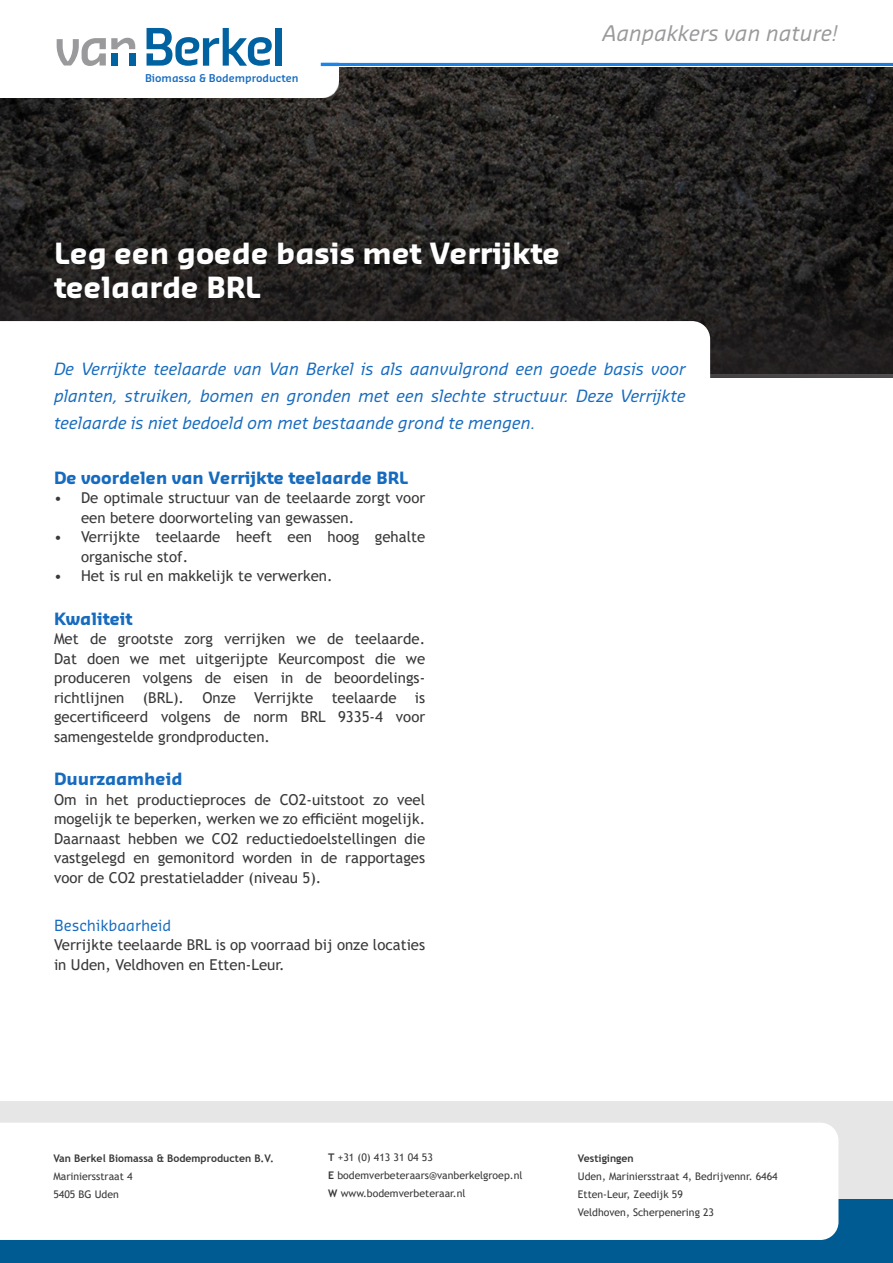
<style>
.page{position:relative;width:893px;height:1263px;background:#fff}
.page>*{position:absolute;margin:0;border:0;box-sizing:border-box;transform-origin:0 0}
.t1{font:700 28.5px/34.2px "Sansa Std";color:#fff}
.t2{font:italic 21px "Sansa Std";color:#9a9a9d}
.t3{font:italic 16.5px/27px "Sansa Std";color:#166bbf;text-align:justify}
.t4{font:700 16.5px "Sansa Std";color:#166bbf}
.t5{font:15px/19.5px "Trebuchet MS";color:#393939}
.t6{font:15px "Sansa Std";color:#166bbf}
.t7{font:10.5px "Trebuchet MS";color:#393939}
.t8{font:700 10.5px "Trebuchet MS";color:#393939}
.t9{font:600 10.5px "Sansa Std";color:#166bbf}
.s1{font-weight:700}
</style>
<div class="page">
<img style="left:0;top:97px;width:893px;height:132px">
<svg style="left:0;top:229px;width:893px;height:148px;background:#22201f"></svg>
<svg style="left:0;top:321px;width:710px;height:56px"></svg>
<img style="left:56px;top:28px;width:837px;height:69px">
<svg style="left:57px;top:38px;width:78px;height:28px"></svg>
<div style="left:276px;top:28px;width:6px;height:38px;background:#0062a1"></div>
<div style="left:129px;top:53px;width:6px;height:13px;background:#0062a1"></div>
<div style="left:111px;top:53px;width:7px;height:13px;background:#0062a1"></div>
<svg style="left:147px;top:28px;width:125px;height:38px"></svg>
<div style="left:0;top:1101px;width:893px;height:141px;background:#e6e6e6"></div>
<div style="left:0;top:1199px;width:893px;height:64px;background:#005b93"></div>
<div style="left:0;top:1123px;width:838px;height:117px;background:#fff"></div>
<p class="t9" style="left:145px;top:71px;width:155px">Biomassa &amp; Bodemproducten</p>
<p class="t2" style="left:603px;top:20px;width:237px">Aanpakkers van nature!</p>
<p class="t1" style="left:54px;top:234px;width:507px">Leg een goede basis met Verrijkte teelaarde BRL</p>
<p class="t3" style="left:54px;top:354px;width:633px">De Verrijkte teelaarde van Van Berkel is als aanvulgrond een goede basis voor planten, struiken, bomen en gronden met een slechte structuur. Deze Verrijkte teelaarde is niet bedoeld om met bestaande grond te mengen.</p>
<p class="t4" style="left:54px;top:467px;width:356px">De voordelen van Verrijkte teelaarde BRL</p>
<p class="t5" style="left:81px;top:488px;width:346px;text-indent:-27px">• De optimale structuur van de teelaarde zorgt voor een betere doorworteling van gewassen.</p>
<p class="t5" style="left:81px;top:527px;width:346px;text-indent:-27px">• Verrijkte teelaarde heeft een hoog gehalte organische stof.</p>
<p class="t5" style="left:54px;top:566px;width:280px">• Het is rul en makkelijk te verwerken.</p>
<p class="t4" style="left:54px;top:608px;width:80px">Kwaliteit</p>
<p class="t5" style="left:54px;top:629px;width:373px;text-align:justify">Met de grootste zorg verrijken we de teelaarde.<br>Dat doen we met uitgerijpte Keurcompost die we produceren volgens de eisen in de beoordelings&shy;richtlijnen (BRL). Onze Verrijkte teelaarde is gecertificeerd volgens de norm BRL 9335-4 voor samengestelde grondproducten.</p>
<p class="t4" style="left:54px;top:768px;width:130px">Duurzaamheid</p>
<p class="t5" style="left:54px;top:790px;width:373px;text-align:justify">Om in het productieproces de CO2-uitstoot zo veel mogelijk te beperken, werken we zo efficiënt mogelijk.<br>Daarnaast hebben we CO2 reductiedoelstellingen die vastgelegd en gemonitord worden in de rapportages voor de CO2 prestatieladder (niveau 5).</p>
<p class="t6" style="left:54px;top:915px;width:119px">Beschikbaarheid</p>
<p class="t5" style="left:54px;top:935px;width:373px">Verrijkte teelaarde BRL is op voorraad bij onze locaties in Uden, Veldhoven en Etten-Leur.</p>
<p class="t8" style="left:53px;top:1151px;width:222px">Van Berkel Biomassa &amp; Bodemproducten B.V.</p>
<p class="t7" style="left:53px;top:1169px;width:81px">Mariniersstraat 4</p>
<p class="t7" style="left:53px;top:1187px;width:67px">5405 BG Uden</p>
<p class="t7" style="left:328px;top:1150px;width:106px"><span class="s1">T</span> +31 (0) 413 31 04 53</p>
<p class="t7" style="left:328px;top:1168px;width:196px"><span class="s1">E</span> bodemverbeteraars@vanberkelgroep.nl</p>
<p class="t7" style="left:328px;top:1186px;width:139px"><span class="s1">W</span> www.bodemverbeteraar.nl</p>
<p class="t8" style="left:578px;top:1151px;width:57px">Vestigingen</p>
<p class="t7" style="left:578px;top:1169px;width:201px">Uden, Mariniersstraat 4, Bedrijvennr. 6464</p>
<p class="t7" style="left:578px;top:1187px;width:107px">Etten-Leur, Zeedijk 59</p>
<p class="t7" style="left:578px;top:1205px;width:138px">Veldhoven, Scherpenering 23</p>
</div>
